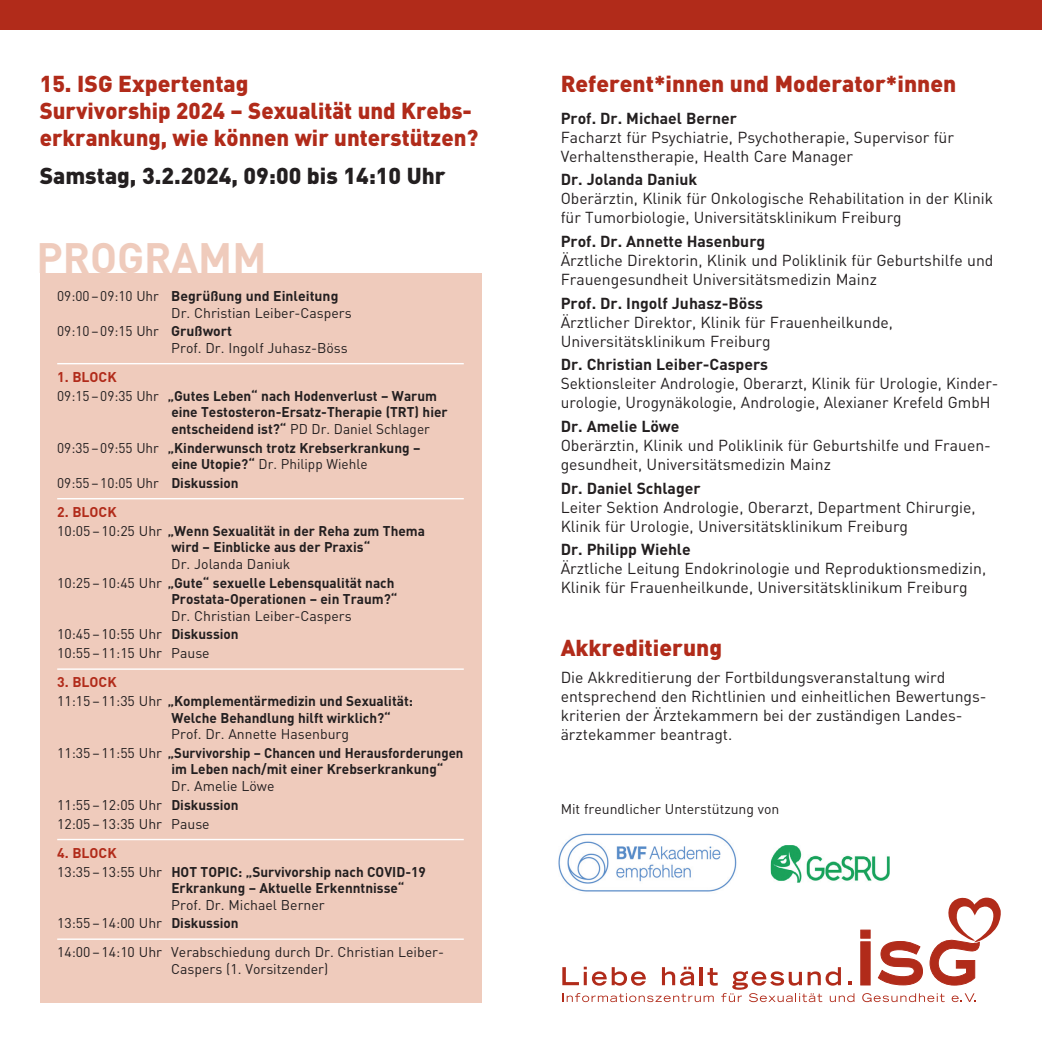
<style>
.page{position:relative;width:1042px;height:1042px;background:#fff}
.page>*{position:absolute;margin:0;border:0;box-sizing:border-box;transform-origin:0 0}
.t1{font:700 42px "DIN Pro";color:#efcbbc}
.t2{font:900 22.75px/27.3px "DIN Pro";color:#b12b1a}
.t3{font:900 22.75px "DIN Pro";color:#231f20}
.t4{font:15.75px/18.9px "DIN Pro";color:#231f20}
.t5{font:700 15.75px "DIN Pro";color:#231f20}
.t6{font:700 14px/16.4px "DIN Pro";color:#231f20;scale:.94 1}
.t7{font:14px/16.4px "DIN Pro";color:#231f20}
.t8{font:700 14px/16.4px "DIN Pro";color:#231f20}
.t9{font:700 14px "DIN Pro";color:#b12b1a}
.s1{font-weight:700}
.s2{font-weight:400}
</style>
<div class="page">
<div style="left:0;top:0;width:1042px;height:30px;background:#b12b1a"></div>
<div style="left:860px;top:941px;width:10px;height:44px;background:#b12b1a;border:1px solid #b12b1a"></div>
<svg style="left:878px;top:941px;width:45px;height:44px"></svg>
<svg style="left:929px;top:897px;width:72px;height:88px"></svg>
<div style="left:860px;top:930px;width:10px;height:8px;background:#b12b1a;border:1px solid #b12b1a"></div>
<svg style="left:562px;top:966px;width:292px;height:36px"></svg>
<svg style="left:862px;top:993px;width:82px;height:9px"></svg>
<svg style="left:951px;top:993px;width:25px;height:9px"></svg>
<div style="left:40px;top:273px;width:441px;height:729px;background:#efcbbc"></div>
<hr style="left:57px;top:363px;width:407px;height:1px;background:#fff">
<hr style="left:57px;top:498px;width:407px;height:1px;background:#fff">
<hr style="left:57px;top:668px;width:407px;height:2px;background:#fff">
<hr style="left:57px;top:839px;width:407px;height:1px;background:#fff">
<hr style="left:57px;top:938px;width:407px;height:2px;background:#fff">
<img style="left:558px;top:833px;width:179px;height:59px">
<img style="left:771px;top:845px;width:118px;height:37px">
<p class="t2" style="left:40px;top:72px;width:440px">15. ISG Expertentag<br>Survivorship 2024 – Sexualität und Krebs&shy;erkrankung, wie können wir unterstützen?</p>
<p class="t3" style="left:40px;top:167px;width:407px">Samstag, 3.2.2024, 09:00 bis 14:10 Uhr</p>
<p class="t1" style="left:36px;top:243px;width:232px">PROGRAMM</p>
<p class="t7" style="left:171px;top:289px;width:182px;text-indent:-114px">09:00 – 09:10 Uhr <span class="s1">Begrüßung und Einleitung<br></span>Dr. Christian Leiber-Caspers</p>
<p class="t7" style="left:171px;top:325px;width:178px;text-indent:-114px">09:10 – 09:15 Uhr <span class="s1">Grußwort<br></span>Prof. Dr. Ingolf Juhasz-Böss</p>
<p class="t9" style="left:57px;top:372px;width:61px">1. BLOCK</p>
<p class="t6" style="left:171px;top:389px;width:295px;text-indent:-114px"><span class="s2">09:15 – 09:35 Uhr</span> „Gutes Leben“ nach Hodenverlust – Warum eine Testosteron-Ersatz-Therapie (TRT) hier entscheidend ist?“ <span class="s2">PD Dr. Daniel Schlager</span></p>
<p class="t6" style="left:171px;top:441px;width:267px;text-indent:-114px"><span class="s2">09:35 – 09:55 Uhr</span> „Kinderwunsch trotz Krebserkrankung – eine Utopie?“ <span class="s2">Dr. Philipp Wiehle</span></p>
<p class="t7" style="left:57px;top:476px;width:183px">09:55 – 10:05 Uhr <span class="s1">Diskussion</span></p>
<p class="t9" style="left:57px;top:507px;width:61px">2. BLOCK</p>
<p class="t6" style="left:171px;top:524px;width:271px;text-indent:-114px"><span class="s2">10:05 – 10:25 Uhr</span> „Wenn Sexualität in der Reha zum Thema wird – Einblicke aus der Praxis“<br><span class="s2">Dr. Jolanda Daniuk</span></p>
<p class="t6" style="left:171px;top:576px;width:242px;text-indent:-114px"><span class="s2">10:25 – 10:45 Uhr</span> „Gute“ sexuelle Lebensqualität nach<br>Prostata-Operationen – ein Traum?“<br><span class="s2">Dr. Christian Leiber-Caspers</span></p>
<p class="t7" style="left:57px;top:628px;width:183px">10:45 – 10:55 Uhr <span class="s1">Diskussion</span></p>
<p class="t7" style="left:57px;top:647px;width:154px">10:55 – 11:15 Uhr Pause</p>
<p class="t9" style="left:57px;top:677px;width:61px">3. BLOCK</p>
<p class="t6" style="left:171px;top:694px;width:259px;text-indent:-114px"><span class="s2">11:15 – 11:35 Uhr</span> „Komplementärmedizin und Sexualität:<br>Welche Behandlung hilft wirklich?“<br><span class="s2">Prof. Dr. Annette Hasenburg</span></p>
<p class="t6" style="left:171px;top:746px;width:312px;text-indent:-114px"><span class="s2">11:35 – 11:55 Uhr</span> „Survivorship – Chancen und Herausforderungen im Leben nach/mit einer Krebserkrankung“<br><span class="s2">Dr. Amelie Löwe</span></p>
<p class="t7" style="left:57px;top:798px;width:183px">11:55 – 12:05 Uhr <span class="s1">Diskussion</span></p>
<p class="t7" style="left:57px;top:817px;width:154px">12:05 – 13:35 Uhr Pause</p>
<p class="t9" style="left:57px;top:847px;width:61px">4. BLOCK</p>
<p class="t8" style="left:171px;top:865px;width:256px;text-indent:-114px"><span class="s2">13:35 – 13:55 Uhr</span> HOT TOPIC: „Survivorship nach COVID-19<br>Erkrankung – Aktuelle Erkenntnisse“<br><span class="s2">Prof. Dr. Michael Berner</span></p>
<p class="t7" style="left:57px;top:917px;width:183px">13:55 – 14:00 Uhr <span class="s1">Diskussion</span></p>
<p class="t7" style="left:57px;top:945px;width:388px;text-align:center">14:00 – 14:10 Uhr Verabschiedung durch Dr. Christian Leiber-<br>Caspers (1. Vorsitzender)</p>
<p class="t2" style="left:561px;top:72px;width:397px">Referent*innen und Moderator*innen</p>
<p class="t5" style="left:561px;top:112px;width:178px">Prof. Dr. Michael Berner</p>
<p class="t4" style="left:561px;top:129px;width:395px">Facharzt für Psychiatrie, Psychotherapie, Supervisor für</p>
<p class="t4" style="left:561px;top:148px;width:294px">Verhaltenstherapie, Health Care Manager</p>
<p class="t5" style="left:561px;top:174px;width:138px">Dr. Jolanda Daniuk</p>
<p class="t4" style="left:561px;top:191px;width:434px">Oberärztin, Klinik für Onkologische Rehabilitation in der Klinik für Tumorbiologie, Universitätsklinikum Freiburg</p>
<p class="t5" style="left:561px;top:236px;width:206px">Prof. Dr. Annette Hasenburg</p>
<p class="t4" style="left:561px;top:253px;width:434px">Ärztliche Direktorin, Klinik und Poliklinik für Geburtshilfe und<br>Frauengesundheit Universitätsmedizin Mainz</p>
<p class="t5" style="left:561px;top:297px;width:204px">Prof. Dr. Ingolf Juhasz-Böss</p>
<p class="t4" style="left:561px;top:314px;width:334px">Ärztlicher Direktor, Klinik für Frauenheilkunde,<br>Universitätsklinikum Freiburg</p>
<p class="t5" style="left:561px;top:359px;width:209px">Dr. Christian Leiber-Caspers</p>
<p class="t4" style="left:561px;top:376px;width:439px">Sektionsleiter Andrologie, Oberarzt, Klinik für Urologie, Kinder&shy;urologie, Urogynäkologie, Andrologie, Alexianer Krefeld GmbH</p>
<p class="t5" style="left:561px;top:421px;width:120px">Dr. Amelie Löwe</p>
<p class="t4" style="left:561px;top:438px;width:432px">Oberärztin, Klinik und Poliklinik für Geburtshilfe und Frauen&shy;gesundheit, Universitätsmedizin Mainz</p>
<p class="t5" style="left:561px;top:482px;width:141px">Dr. Daniel Schlager</p>
<p class="t4" style="left:561px;top:499px;width:417px">Leiter Sektion Andrologie, Oberarzt, Department Chirurgie,<br>Klinik für Urologie, Universitätsklinikum Freiburg</p>
<p class="t5" style="left:561px;top:544px;width:131px">Dr. Philipp Wiehle</p>
<p class="t4" style="left:561px;top:561px;width:427px">Ärztliche Leitung Endokrinologie und Reproduktionsmedizin,<br>Klinik für Frauenheilkunde, Universitätsklinikum Freiburg</p>
<p class="t2" style="left:561px;top:636px;width:163px">Akkreditierung</p>
<p class="t4" style="left:561px;top:670px;width:427px">Die Akkreditierung der Fortbildungsveranstaltung wird entsprechend den Richtlinien und einheitlichen Bewertungs&shy;kriterien der Ärztekammern bei der zuständigen Landes - ärztekammer beantragt.</p>
<p class="t7" style="left:561px;top:802px;width:220px">Mit freundlicher Unterstützung von</p>
</div>
